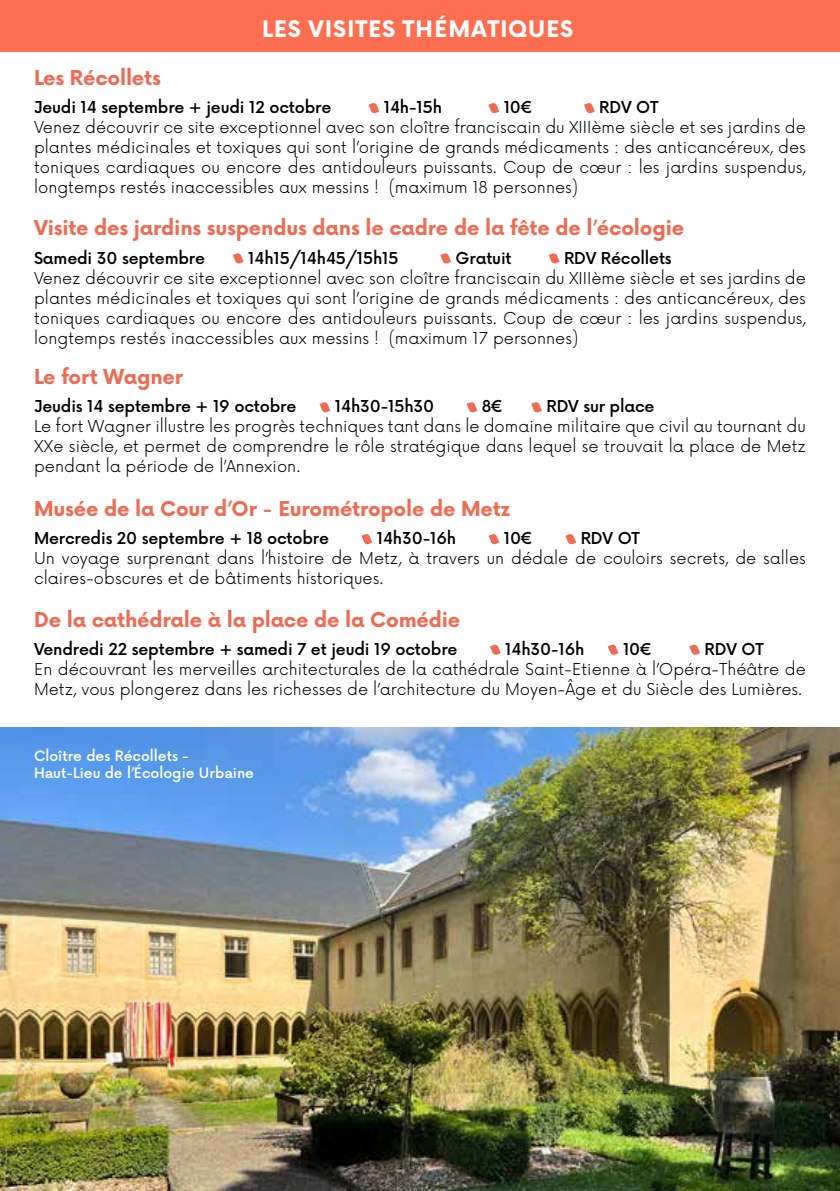
<style>
.page{position:relative;width:840px;height:1191px;background:#fff}
.page>*{position:absolute;margin:0;border:0;box-sizing:border-box;transform-origin:0 0}
.t1{font:800 28px "Now";color:#fff}
.t2{font:700 20px "Now";letter-spacing:-.01em;color:#ed6d54}
.t3{font:300 16px/20px "Now";color:#000;text-align:justify}
.t4{font:500 16px "Now";letter-spacing:-.01em;color:#000}
.t5{font:500 14px/16.8px "Now Alt";color:#fff}
</style>
<div class="page">
<svg style="left:368px;top:103px;width:11px;height:11px"></svg>
<svg style="left:488px;top:103px;width:11px;height:11px"></svg>
<svg style="left:584px;top:103px;width:10px;height:11px"></svg>
<svg style="left:233px;top:253px;width:10px;height:11px"></svg>
<svg style="left:440px;top:253px;width:11px;height:11px"></svg>
<svg style="left:548px;top:253px;width:11px;height:11px"></svg>
<svg style="left:319px;top:402px;width:11px;height:11px"></svg>
<svg style="left:466px;top:402px;width:11px;height:11px"></svg>
<svg style="left:531px;top:402px;width:10px;height:11px"></svg>
<svg style="left:361px;top:534px;width:11px;height:11px"></svg>
<svg style="left:488px;top:534px;width:11px;height:11px"></svg>
<svg style="left:565px;top:534px;width:11px;height:11px"></svg>
<svg style="left:490px;top:644px;width:10px;height:11px"></svg>
<svg style="left:607px;top:644px;width:11px;height:11px"></svg>
<svg style="left:689px;top:644px;width:10px;height:11px"></svg>
<div style="left:0;top:0;width:839px;height:51px;background:#ff6e50"></div>
<img style="left:0;top:728px;width:839px;height:463px">
<p class="t2" style="left:34px;top:63px;width:128px">Les Récollets</p>
<h1 class="t1" style="left:261px;top:12px;width:313px">LES VISITES THÉMATIQUES</h1>
<p class="t4" style="left:34px;top:95px;width:299px">Jeudi 14 septembre + jeudi 12 octobre</p>
<p class="t4" style="left:383px;top:95px;width:60px">14h-15h</p>
<p class="t4" style="left:503px;top:95px;width:31px">10€</p>
<p class="t4" style="left:599px;top:95px;width:61px">RDV OT</p>
<p class="t3" style="left:34px;top:116px;width:773px">Venez découvrir ce site exceptionnel avec son cloître franciscain du XIIIème siècle et ses jardins de plantes médicinales et toxiques qui sont l’origine de grands médicaments : des anticancéreux, des toniques cardiaques ou encore des antidouleurs puissants. Coup de cœur : les jardins suspendus, longtemps restés inaccessibles aux messins ! (maximum 18 personnes)</p>
<p class="t2" style="left:34px;top:213px;width:651px">Visite des jardins suspendus dans le cadre de la fête de l’écologie</p>
<p class="t4" style="left:34px;top:245px;width:172px">Samedi 30 septembre</p>
<p class="t4" style="left:248px;top:245px;width:152px">14h15/14h45/15h15</p>
<p class="t4" style="left:455px;top:245px;width:58px">Gratuit</p>
<p class="t4" style="left:563px;top:245px;width:109px">RDV Récollets</p>
<p class="t3" style="left:34px;top:266px;width:773px">Venez découvrir ce site exceptionnel avec son cloître franciscain du XIIIème siècle et ses jardins de plantes médicinales et toxiques qui sont l’origine de grands médicaments : des anticancéreux, des toniques cardiaques ou encore des antidouleurs puissants. Coup de cœur : les jardins suspendus, longtemps restés inaccessibles aux messins ! (maximum 17 personnes)</p>
<p class="t2" style="left:34px;top:362px;width:150px">Le fort Wagner</p>
<p class="t4" style="left:34px;top:394px;width:264px">Jeudis 14 septembre + 19 octobre</p>
<p class="t4" style="left:334px;top:394px;width:101px">14h30-15h30</p>
<p class="t4" style="left:481px;top:394px;width:23px">8€</p>
<p class="t4" style="left:546px;top:394px;width:109px">RDV sur place</p>
<p class="t3" style="left:34px;top:415px;width:773px">Le fort Wagner illustre les progrès techniques tant dans le domaine militaire que civil au tournant du XXe siècle, et permet de comprendre le rôle stratégique dans lequel se trouvait la place de Metz pendant la période de l’Annexion.</p>
<p class="t2" style="left:34px;top:494px;width:477px">Musée de la Cour d’Or - Eurométropole de Metz</p>
<p class="t4" style="left:34px;top:526px;width:296px">Mercredis 20 septembre + 18 octobre</p>
<p class="t4" style="left:376px;top:526px;width:81px">14h30-16h</p>
<p class="t4" style="left:503px;top:526px;width:31px">10€</p>
<p class="t4" style="left:580px;top:526px;width:61px">RDV OT</p>
<p class="t3" style="left:34px;top:547px;width:772px">Un voyage surprenant dans l’histoire de Metz, à travers un dédale de couloirs secrets, de salles claires-obscures et de bâtiments historiques.</p>
<p class="t2" style="left:34px;top:604px;width:427px">De la cathédrale à la place de la Comédie</p>
<p class="t4" style="left:34px;top:636px;width:424px">Vendredi 22 septembre + samedi 7 et jeudi 19 octobre</p>
<p class="t4" style="left:505px;top:636px;width:81px">14h30-16h</p>
<p class="t4" style="left:622px;top:636px;width:31px">10€</p>
<p class="t4" style="left:704px;top:636px;width:61px">RDV OT</p>
<p class="t3" style="left:34px;top:658px;width:773px">En découvrant les merveilles architecturales de la cathédrale Saint-Etienne à l’Opéra-Théâtre de<br>Metz, vous plongerez dans les richesses de l’architecture du Moyen-Âge et du Siècle des Lumières.</p>
<p class="t5" style="left:34px;top:746px;width:221px">Cloître des Récollets -<br>Haut-Lieu de l’Écologie Urbaine</p>
</div>
